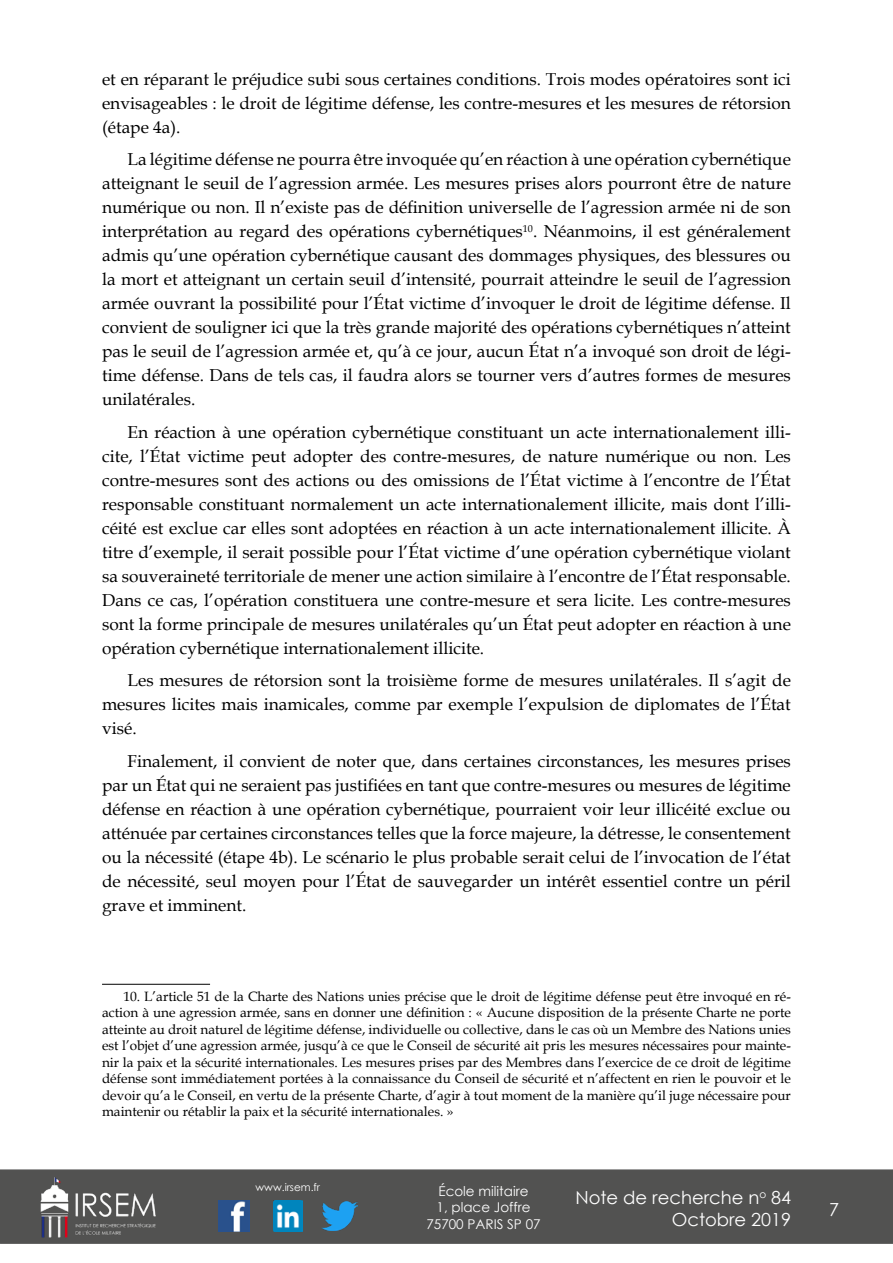
<style>
.page{position:relative;width:893px;height:1263px;background:#fff}
.page>*{position:absolute;margin:0;border:0;box-sizing:border-box;transform-origin:0 0}
.t1{font:18px/21.6px "Century Gothic";color:#fff;text-align:right}
.t2{font:17.25px/24px "Book Antiqua";color:#000;text-align:justify}
.t3{font:13.5px/16.5px "Book Antiqua";color:#000;text-align:justify}
.t4{font:13.5px/16.2px "Century Gothic";color:#fff;text-align:center}
.t5{font:10.5px "Century Gothic";color:#fff}
</style>
<div class="page">
<div style="left:0;top:1169px;width:893px;height:75px;background:#525251"></div>
<img style="left:39px;top:1169px;width:117px;height:75px">
<img style="left:322px;top:1201px;width:36px;height:30px">
<img style="left:218px;top:1200px;width:31px;height:32px">
<img style="left:274px;top:1200px;width:28px;height:32px">
<hr style="left:102px;top:984px;width:108px;height:1px;background:#000">
<p class="t2" style="left:102px;top:67px;width:690px">et en réparant le préjudice subi sous certaines conditions. Trois modes opératoires sont ici envisageables : le droit de légitime défense, les contre-mesures et les mesures de rétorsion (étape 4a).</p>
<p class="t2" style="left:102px;top:147px;width:690px;text-indent:26px">La légitime défense ne pourra être invoquée qu’en réaction à une opération cybernétique atteignant le seuil de l’agression armée. Les mesures prises alors pourront être de nature numérique ou non. Il n’existe pas de définition universelle de l’agression armée ni de son interprétation au regard des opérations cybernétiques<sup>10</sup>. Néanmoins, il est généralement admis qu’une opération cybernétique causant des dommages physiques, des blessures ou la mort et atteignant un certain seuil d’intensité, pourrait atteindre le seuil de l’agression armée ouvrant la possibilité pour l’État victime d’invoquer le droit de légitime défense. Il convient de souligner ici que la très grande majorité des opérations cybernétiques n’atteint pas le seuil de l’agression armée et, qu’à ce jour, aucun État n’a invoqué son droit de légi&shy;time défense. Dans de tels cas, il faudra alors se tourner vers d’autres formes de mesures unilatérales.</p>
<p class="t2" style="left:102px;top:420px;width:690px;text-indent:26px">En réaction à une opération cybernétique constituant un acte internationalement illi&shy;cite, l’État victime peut adopter des contre-mesures, de nature numérique ou non. Les contre-mesures sont des actions ou des omissions de l’État victime à l’encontre de l’État responsable constituant normalement un acte internationalement illicite, mais dont l’illi&shy;céité est exclue car elles sont adoptées en réaction à un acte internationalement illicite. À titre d’exemple, il serait possible pour l’État victime d’une opération cybernétique violant sa souveraineté territoriale de mener une action similaire à l’encontre de l’État responsable.<br>Dans ce cas, l’opération constituera une contre-mesure et sera licite. Les contre-mesures sont la forme principale de mesures unilatérales qu’un État peut adopter en réaction à une opération cybernétique internationalement illicite.</p>
<p class="t2" style="left:102px;top:668px;width:690px;text-indent:26px">Les mesures de rétorsion sont la troisième forme de mesures unilatérales. Il s’agit de mesures licites mais inamicales, comme par exemple l’expulsion de diplomates de l’État visé.</p>
<p class="t2" style="left:102px;top:748px;width:690px;text-indent:26px">Finalement, il convient de noter que, dans certaines circonstances, les mesures prises par un État qui ne seraient pas justifiées en tant que contre-mesures ou mesures de légitime défense en réaction à une opération cybernétique, pourraient voir leur illicéité exclue ou atténuée par certaines circonstances telles que la force majeure, la détresse, le consentement ou la nécessité (étape 4b). Le scénario le plus probable serait celui de l’invocation de l’état de nécessité, seul moyen pour l’État de sauvegarder un intérêt essentiel contre un péril grave et imminent.</p>
<p class="t3" style="left:102px;top:987px;width:690px;text-indent:21px">10. L’article 51 de la Charte des Nations unies précise que le droit de légitime défense peut être invoqué en ré&shy;action à une agression armée, sans en donner une définition : « Aucune disposition de la présente Charte ne porte atteinte au droit naturel de légitime défense, individuelle ou collective, dans le cas où un Membre des Nations unies est l’objet d’une agression armée, jusqu’à ce que le Conseil de sécurité ait pris les mesures nécessaires pour mainte&shy;nir la paix et la sécurité internationales. Les mesures prises par des Membres dans l’exercice de ce droit de légitime défense sont immédiatement portées à la connaissance du Conseil de sécurité et n’affectent en rien le pouvoir et le devoir qu’a le Conseil, en vertu de la présente Charte, d’agir à tout moment de la manière qu’il juge nécessaire pour maintenir ou rétablir la paix et la sécurité internationales. »</p>
<p class="t5" style="left:256px;top:1179px;width:66px">www.irsem.fr</p>
<p class="t4" style="left:426px;top:1183px;width:116px">École militaire<br>1, place Joffre<br>75700 PARIS SP 07</p>
<p class="t1" style="left:575px;top:1186px;width:217px">Note de recherche n<sup>o</sup> 84<br>Octobre 2019</p>
<p class="t1" style="left:829px;top:1198px;width:11px">7</p>
</div>
